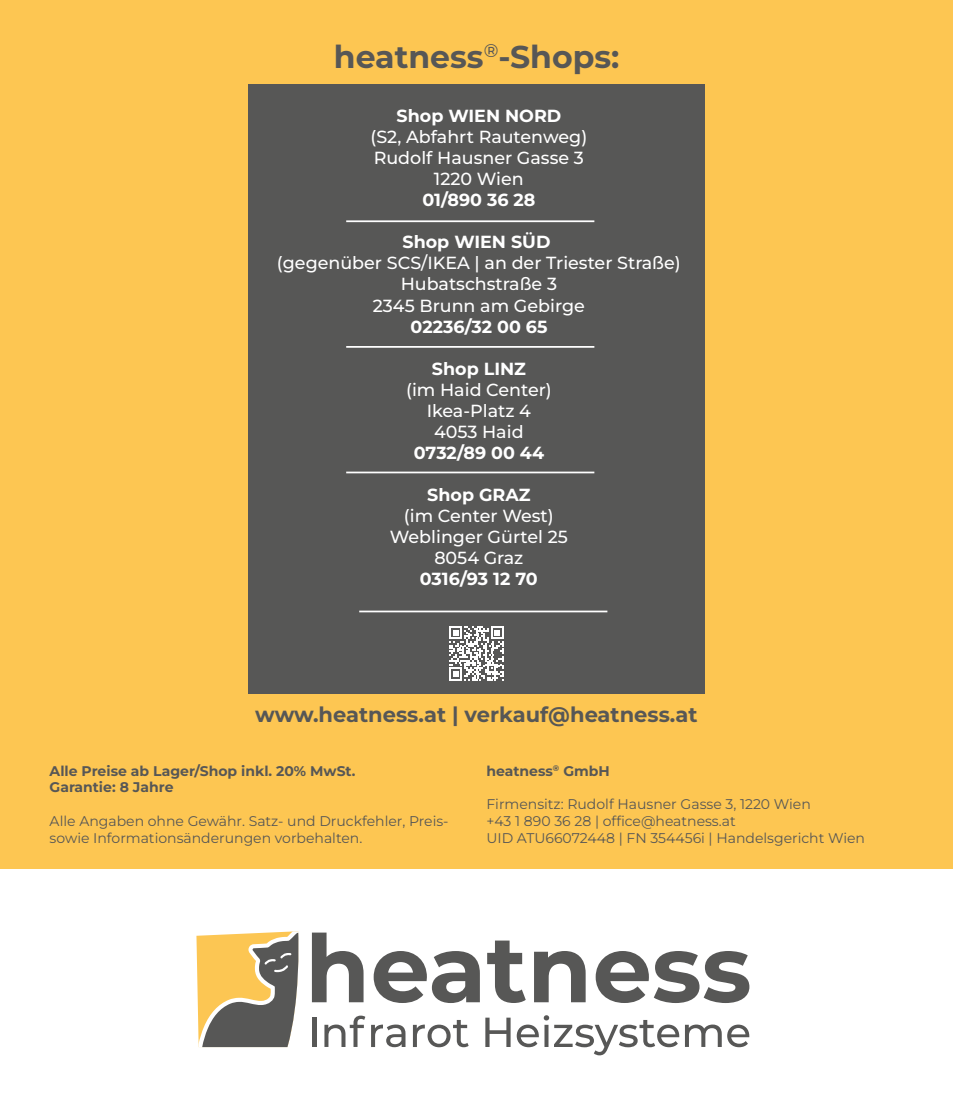
<style>
.page{position:relative;width:953px;height:1112px;background:#fff}
.page>*{position:absolute;margin:0;border:0;box-sizing:border-box;transform-origin:0 0}
.t1{font:700 31.5px "Montserrat";color:#575756}
.t2{font:700 21px "Montserrat";color:#575756}
.t3{font:500 17.5px/21px "Montserrat";color:#fff;text-align:center}
.t4{font:700 17.5px "Montserrat";color:#fff}
.t5{font:14px/16.8px "Montserrat";color:#575756}
.t6{font:700 14px/16.8px "Montserrat";color:#575756}
</style>
<div class="page">
<div style="left:0;top:0;width:952px;height:868px;background:#fdc652"></div>
<svg style="left:198px;top:933px;width:552px;height:123px"></svg>
<svg style="left:196px;top:931px;width:105px;height:115px;background:#b29e71"></svg>
<svg style="left:312px;top:932px;width:51px;height:70px"></svg>
<svg style="left:373px;top:950px;width:107px;height:52px"></svg>
<svg style="left:487px;top:940px;width:38px;height:62px"></svg>
<svg style="left:534px;top:950px;width:51px;height:52px"></svg>
<svg style="left:595px;top:950px;width:154px;height:52px"></svg>
<hr style="left:312px;top:1017px;width:4px;height:29px;background:#575756">
<svg style="left:324px;top:1015px;width:41px;height:31px"></svg>
<svg style="left:371px;top:1024px;width:34px;height:22px"></svg>
<svg style="left:413px;top:1019px;width:55px;height:28px"></svg>
<svg style="left:485px;top:1017px;width:25px;height:29px"></svg>
<svg style="left:516px;top:1014px;width:163px;height:41px"></svg>
<svg style="left:685px;top:1024px;width:36px;height:22px"></svg>
<svg style="left:727px;top:1024px;width:22px;height:22px"></svg>
<div style="left:248px;top:84px;width:456px;height:610px;background:#575756"></div>
<hr style="left:346px;top:220px;width:248px;height:2px;background:#fff">
<hr style="left:346px;top:346px;width:248px;height:1px;background:#fff">
<hr style="left:346px;top:471px;width:248px;height:2px;background:#fff">
<svg style="left:449px;top:626px;width:54px;height:54px"></svg>
<hr style="left:359px;top:610px;width:248px;height:2px;background:#fff">
<h1 class="t1" style="left:334px;top:36px;width:287px">heatness<sup>®</sup>-Shops:</h1>
<p class="t4" style="left:396px;top:104px;width:166px">Shop WIEN NORD</p>
<p class="t3" style="left:370px;top:126px;width:218px">(S2, Abfahrt Rautenweg)<br>Rudolf Hausner Gasse 3<br>1220 Wien</p>
<p class="t4" style="left:422px;top:188px;width:114px">01/890 36 28</p>
<p class="t4" style="left:402px;top:230px;width:149px">Shop WIEN SÜD</p>
<p class="t3" style="left:277px;top:252px;width:405px">(gegenüber SCS/IKEA | an der Triester Straße)<br>Hubatschstraße 3<br>2345 Brunn am Gebirge</p>
<p class="t4" style="left:410px;top:314px;width:138px">02236/32 00 65</p>
<p class="t4" style="left:432px;top:356px;width:96px">Shop LINZ</p>
<p class="t3" style="left:406px;top:378px;width:147px">(im Haid Center)<br>Ikea-Platz 4<br>4053 Haid</p>
<p class="t4" style="left:414px;top:440px;width:132px">0732/89 00 44</p>
<p class="t4" style="left:427px;top:482px;width:105px">Shop GRAZ</p>
<p class="t3" style="left:390px;top:504px;width:179px">(im Center West)<br>Weblinger Gürtel 25<br>8054 Graz</p>
<p class="t4" style="left:420px;top:566px;width:119px">0316/93 12 70</p>
<h2 class="t2" style="left:255px;top:700px;width:444px">www.heatness.at | verkauf@heatness.at</h2>
<p class="t6" style="left:50px;top:761px;width:307px">Alle Preise ab Lager/Shop inkl. 20% MwSt.<br>Garantie: 8 Jahre</p>
<p class="t5" style="left:50px;top:812px;width:400px">Alle Angaben ohne Gewähr. Satz- und Druckfehler, Preis&shy;sowie Informationsänderungen vorbehalten.</p>
<p class="t6" style="left:486px;top:761px;width:125px">heatness<sup>®</sup> GmbH</p>
<p class="t5" style="left:486px;top:795px;width:380px">Firmensitz: Rudolf Hausner Gasse 3, 1220 Wien<br>+43 1 890 36 28 | office@heatness.at<br>UID ATU66072448 | FN 354456i | Handelsgericht Wien</p>
</div>
